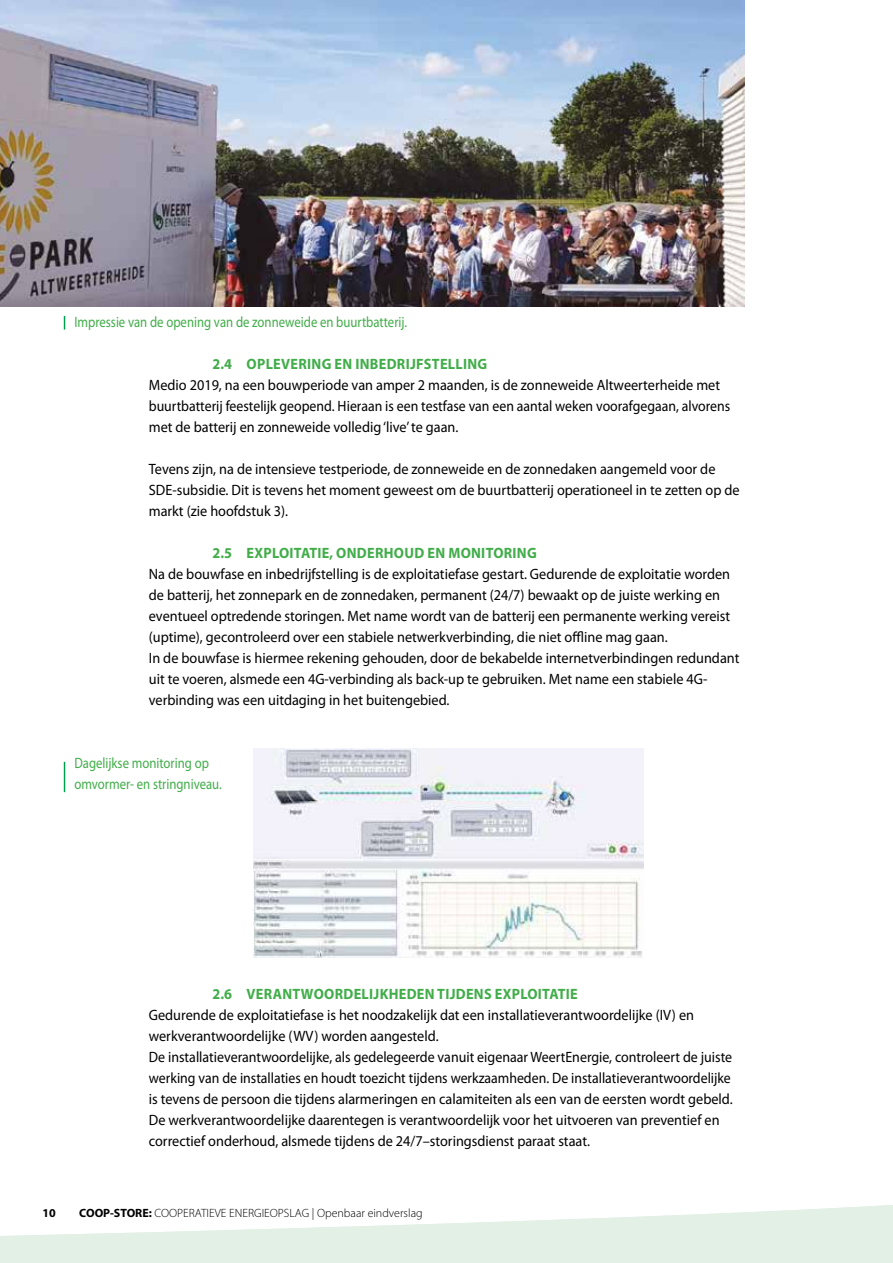
<style>
.page{position:relative;width:893px;height:1263px;background:#fff}
.page>*{position:absolute;margin:0;border:0;box-sizing:border-box;transform-origin:0 0}
.t1{font:15px/21px "Myriad Pro";color:#000;scale:.95 1}
.t2{font:700 15px "Myriad Pro";letter-spacing:.02em;color:#41ad49;scale:.95 1}
.t3{font:15px/21px "Myriad Pro";color:#41ad49;scale:.85 1}
.t4{font:300 12px "Myriad Pro";color:#000}
.t5{font:700 12px "Myriad Pro";color:#000}
.s1{font-weight:700}
</style>
<div class="page">
<svg style="left:0;top:1205px;width:893px;height:58px;fill:#e3f0e6"></svg>
<img style="left:0;top:0;width:744px;height:306px">
<img style="left:253px;top:748px;width:391px;height:209px">
<svg style="left:64px;top:316px;width:1px;height:14px"></svg>
<hr style="left:64px;top:762px;width:1px;height:30px;background:#009f4f">
<p class="t3" style="left:74px;top:311px;width:393px">Impressie van de opening van de zonneweide en buurtbatterij.</p>
<p class="t2" style="left:213px;top:354px;width:73px">2.4 OPLEVERI</p>
<p class="t2" style="left:312px;top:354px;width:185px">NG EN INBEDRIJFSTELLING</p>
<p class="t1" style="left:149px;top:374px;width:613px">Medio 2019, na een bouwperiode van amper 2 maanden, is de zonneweide Altweerterheide met buurtbatterij feestelijk geopend. Hieraan is een testfase van een aantal weken voorafgegaan, alvorens met de batterij en zonneweide volledig ‘live’ te gaan.</p>
<p class="t1" style="left:149px;top:458px;width:623px">Tevens zijn, na de intensieve testperiode, de zonneweide en de zonnedaken aangemeld voor de<br>SDE-subsidie. Dit is tevens het moment geweest om de buurtbatterij operationeel in te zetten op de markt (zie hoofdstuk 3).</p>
<p class="t2" style="left:213px;top:543px;width:174px">2.5 EXPLOITATIE, ONDERHOU</p>
<p class="t2" style="left:414px;top:543px;width:79px">D EN MONITORI</p>
<p class="t2" style="left:517px;top:543px;width:21px">NG</p>
<p class="t1" style="left:149px;top:563px;width:623px">Na de bouwfase en inbedrijfstelling is de exploitatiefase gestart. Gedurende de exploitatie worden de batterij, het zonnepark en de zonnedaken, permanent (24/7) bewaakt op de juiste werking en eventueel optredende storingen. Met name wordt van de batterij een permanente werking vereist (uptime), gecontroleerd over een stabiele netwerkverbinding, die niet offline mag gaan.<br>In de bouwfase is hiermee rekening gehouden, door de bekabelde internetverbindingen redundant uit te voeren, alsmede een 4G-verbinding als back-up te gebruiken. Met name een stabiele 4G&shy;verbinding was een uitdaging in het buitengebied.</p>
<p class="t3" style="left:74px;top:752px;width:175px">Dagelijkse monitoring op omvormer- en stringniveau.</p>
<p class="t2" style="left:213px;top:984px;width:118px">2.6 VERANTWOOR</p>
<p class="t2" style="left:344px;top:984px;width:234px">DELIJKHEDEN TIJDENS EXPLOITATIE</p>
<p class="t1" style="left:149px;top:1004px;width:616px">Gedurende de exploitatiefase is het noodzakelijk dat een installatieverantwoordelijke (IV) en werkverantwoordelijke (WV) worden aangesteld.<br>De installatieverantwoordelijke, als gedelegeerde vanuit eigenaar WeertEnergie, controleert de juiste werking van de installaties en houdt toezicht tijdens werkzaamheden. De installatieverantwoordelijke is tevens de persoon die tijdens alarmeringen en calamiteiten als een van de eersten wordt gebeld.<br>De werkverantwoordelijke daarentegen is verantwoordelijk voor het uitvoeren van preventief en correctief onderhoud, alsmede tijdens de 24/7–storingsdienst paraat staat.</p>
<p class="t5" style="left:43px;top:1205px;width:15px">10</p>
<p class="t4" style="left:79px;top:1205px;width:345px"><span class="s1">COOP-STORE:</span> COOPERATIEVE ENERGIEOPSLAG | Openbaar eindverslag</p>
</div>
